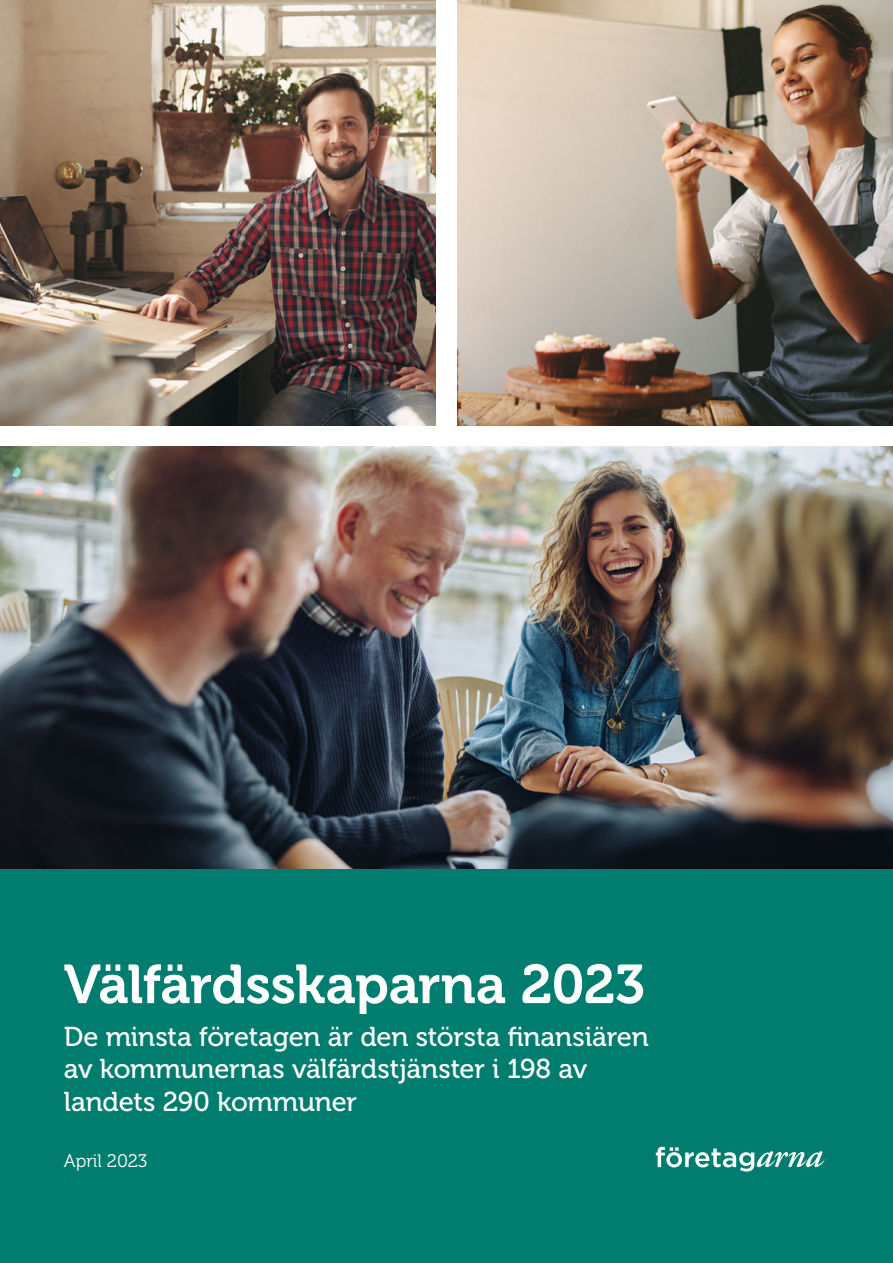
<style>
.page{position:relative;width:893px;height:1263px;background:#fff}
.page>*{position:absolute;margin:0;border:0;box-sizing:border-box;transform-origin:0 0}
.t1{font:54.45px "Museo 700";letter-spacing:-.015em;color:#fff}
.t2{font:27.15px/32.7px "Museo 500";letter-spacing:-.005em;color:#fff}
.t3{font:18.15px "Museo 300";color:#fff}
</style>
<div class="page">
<img style="left:0;top:446px;width:893px;height:424px">
<img style="left:0;top:0;width:436px;height:425px">
<img style="left:457px;top:0;width:436px;height:425px">
<div style="left:0;top:870px;width:893px;height:393px;background:#007d6e"></div>
<svg style="left:656px;top:1147px;width:170px;height:24px"></svg>
<h1 class="t1" style="left:64px;top:954px;width:583px">Välfärdsskaparna 2023</h1>
<p class="t2" style="left:64px;top:1020px;width:586px">De minsta företagen är den största finansiären av kommunernas välfärdstjänster i 198 av landets 290 kommuner</p>
<p class="t3" style="left:64px;top:1151px;width:85px">April 2023</p>
</div>
